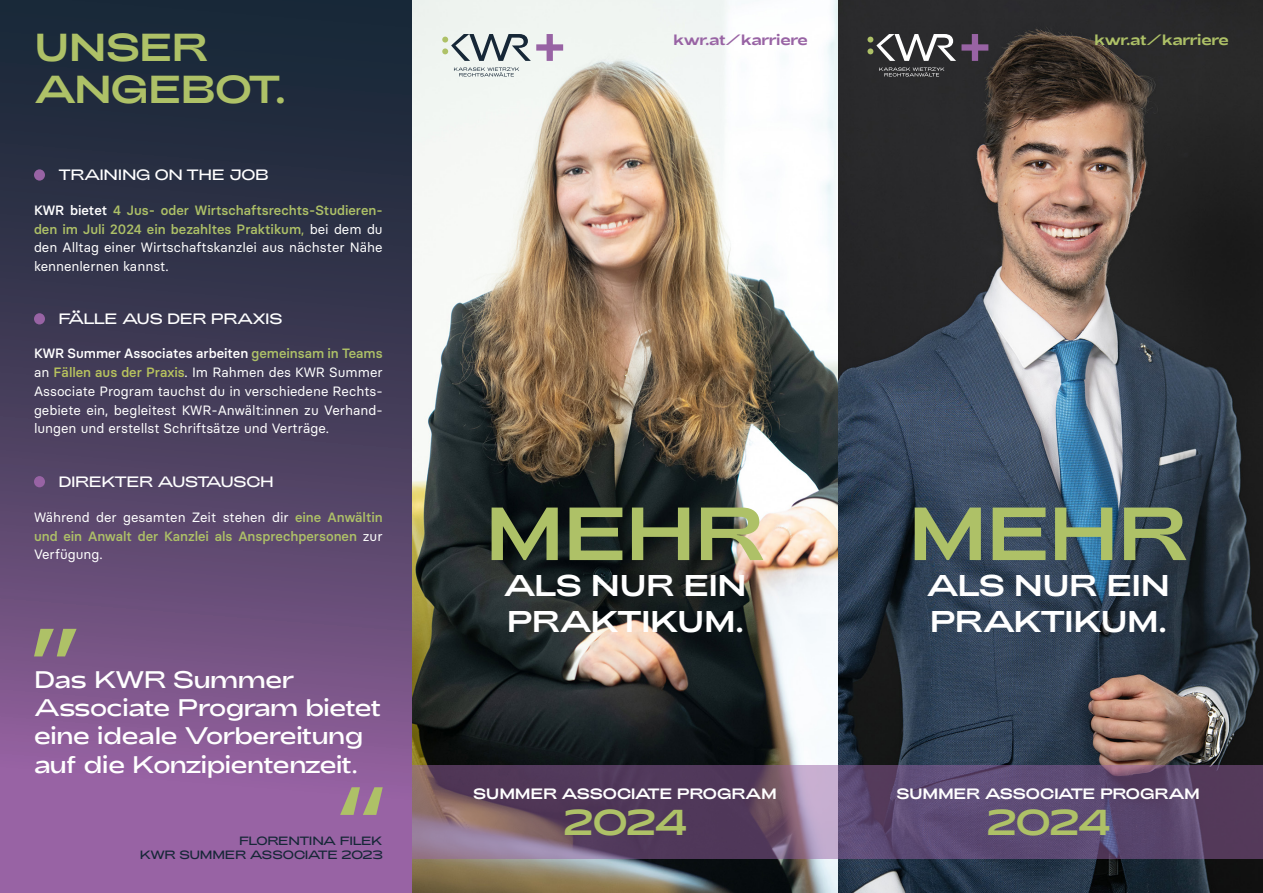
<style>
.page{position:relative;width:1263px;height:893px;background:#fff}
.page>*{position:absolute;margin:0;border:0;box-sizing:border-box;transform-origin:0 0}
.t1{font:75px "Adieu";letter-spacing:-.015em;color:#aec167}
.t2{font:39px/42px "Adieu";letter-spacing:-.035em;color:#aec167}
.t3{font:36px "Adieu";letter-spacing:-.03em;color:#aec167}
.t4{font:30px/36px "Adieu";letter-spacing:-.035em;color:#fff}
.t5{font:300 24px/28.5px "Adieu";letter-spacing:-.025em;color:#fff}
.t6{font:300 15px "Adieu";letter-spacing:-.035em;color:#fff}
.t7{font:15px "Adieu";letter-spacing:-.025em;color:#fff}
.t8{font:15px "Adieu";letter-spacing:-.035em;color:#9863a4}
.t9{font:15px "Adieu";letter-spacing:-.035em;color:#aec167}
.t10{font:13.5px/18.8px "Basier Circle";color:#fff;text-align:justify}
.t11{font:500 13.5px/18.8px "Basier Circle";color:#aec167;text-align:justify}
.t12{font:300 12px/14.4px "Adieu";letter-spacing:-.04em;color:#162737;text-align:right}
.s1{font-weight:500}
.s2{font-weight:500;color:#aec167}
.s3{color:#aec167}
.s4{font-weight:500;color:#b8c35e}
.s5{font-weight:400;color:#fff}
</style>
<div class="page">
<div style="left:0;top:0;width:1263px;height:893px;background:linear-gradient(to bottom,#0a2129,#9e66a7)"></div>
<img style="left:412px;top:0;width:851px;height:893px">
<svg style="left:454px;top:67px;width:65px;height:10px"></svg>
<svg style="left:442px;top:34px;width:121px;height:27px"></svg>
<svg style="left:879px;top:67px;width:65px;height:10px"></svg>
<svg style="left:867px;top:34px;width:121px;height:27px"></svg>
<svg style="left:412px;top:765px;width:851px;height:94px;background:#644d6f"></svg>
<div style="left:34px;top:169px;width:11px;height:12px;background:#9863a4;border-radius:50%"></div>
<div style="left:34px;top:313px;width:11px;height:11px;background:#9863a4;border-radius:50%"></div>
<div style="left:34px;top:476px;width:11px;height:11px;background:#9863a4;border-radius:50%"></div>
<svg style="left:34px;top:629px;width:43px;height:27px"></svg>
<svg style="left:340px;top:787px;width:43px;height:28px"></svg>
<h2 class="t2" style="left:34px;top:27px;width:253px">UNSER<br>ANGEBOT.</h2>
<p class="t6" style="left:58px;top:166px;width:212px">TRAINING ON THE JOB</p>
<p class="t10" style="left:34px;top:201px;width:350px"><span class="s1">KWR bietet</span> <span class="s2">4 Jus- oder Wirtschaftsrechts-Studieren&shy;den im Juli 2024 ein bezahltes Praktikum</span><span class="s3">,</span> bei dem du den Alltag einer Wirtschaftskanzlei aus nächster Nähe kennenlernen kannst.</p>
<p class="t6" style="left:58px;top:310px;width:225px">FÄLLE AUS DER PRAXIS</p>
<p class="t10" style="left:34px;top:344px;width:350px"><span class="s1">KWR Summer Associates arbeiten</span> <span class="s2">gemeinsam in Teams </span>an <span class="s4">Fällen aus der Praxis</span>. Im Rahmen des KWR Summer Associate Program tauchst du in verschiedene Rechts&shy;gebiete ein, begleitest KWR-Anwält:innen zu Verhand&shy;lungen und erstellst Schriftsätze und Verträge.</p>
<p class="t6" style="left:58px;top:473px;width:217px">DIREKTER AUSTAUSCH</p>
<p class="t11" style="left:34px;top:507px;width:350px"><span class="s5">Während der gesamten Zeit stehen dir</span> eine Anwältin und ein Anwalt der Kanzlei als Ansprechpersonen <span class="s5">zur Verfügung.</span></p>
<h3 class="t5" style="left:34px;top:665px;width:348px">Das KWR Summer<br>Associate Program bietet eine ideale Vorbereitung auf die Konzipientenzeit.</h3>
<p class="t12" style="left:140px;top:833px;width:244px">FLORENTINA FILEK<br>KWR SUMMER ASSOCIATE 2023</p>
<p class="t8" style="left:674px;top:31px;width:136px">kwr.at/karriere</p>
<p class="t9" style="left:1094px;top:31px;width:136px">kwr.at/karriere</p>
<h1 class="t1" style="left:485px;top:490px;width:281px">MEHR</h1>
<h3 class="t4" style="left:503px;top:568px;width:245px">ALS NUR EIN<br>PRAKTIKUM.</h3>
<p class="t7" style="left:473px;top:785px;width:305px">SUMMER ASSOCIATE PROGRAM</p>
<h3 class="t3" style="left:563px;top:802px;width:125px">2024</h3>
<h1 class="t1" style="left:908px;top:490px;width:281px">MEHR</h1>
<h3 class="t4" style="left:926px;top:568px;width:245px">ALS NUR EIN<br>PRAKTIKUM.</h3>
<p class="t7" style="left:896px;top:785px;width:305px">SUMMER ASSOCIATE PROGRAM</p>
<h3 class="t3" style="left:986px;top:802px;width:125px">2024</h3>
</div>
